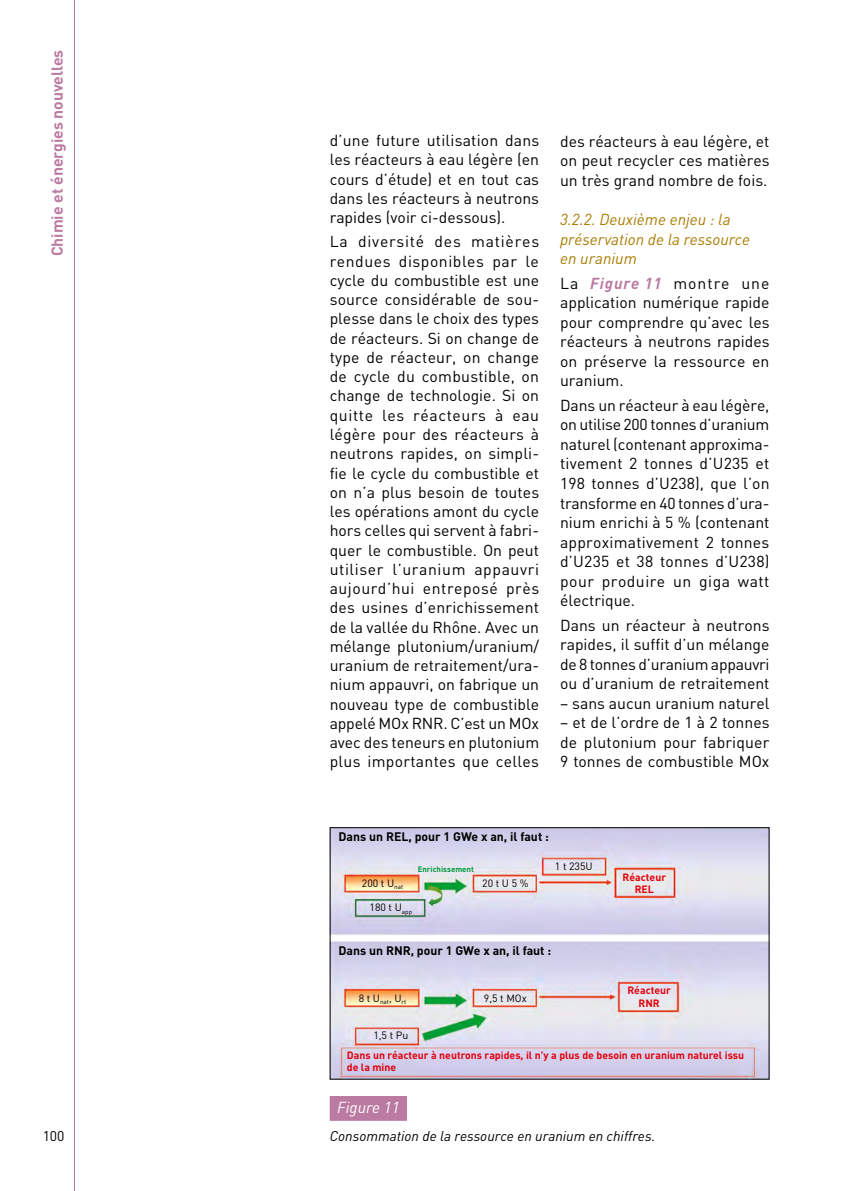
<style>
.page{position:relative;width:844px;height:1191px;background:#fff}
.page>*{position:absolute;margin:0;border:0;box-sizing:border-box;transform-origin:0 0}
.Texte_courant{font:15.75px/19.2px "DIN";color:#000;text-align:justify}
.Intertitre_3{font:italic 15.75px/19.6px "DIN";color:#aa7b00}
.t1{font:700 15.75px "DIN";color:#bb7aa1}
.Figure_numero{font:italic 15.75px "DIN";color:#fff}
.Figure_titre{font:italic 14px "DIN";color:#000}
.t2{font:14px "DIN";color:#000}
.t3{font:700 12.25px "DIN";color:#000}
.t4{font:700 10.5px/12.6px "DIN";color:#e3000b;text-align:center}
.t5{font:10.5px "DIN";color:#000}
.t6{font:700 7.88px "DIN";color:#00963e}
.s1{font-weight:700;font-style:italic;color:#bb7aa1}
</style>
<div class="page">
<svg style="left:74px;top:0;width:1px;height:1191px"></svg>
<div style="left:329px;top:1096px;width:78px;height:24px;background:#bb7aa1"></div>
<img style="left:331px;top:829px;width:436px;height:248px">
<div style="left:329px;top:827px;width:440px;height:252px;border:1px solid #000"></div>
<p class="t1" style="left:47px;top:256px;width:208px;rotate:-90deg">Chimie et énergies nouvelles</p>
<p class="t2" style="left:43px;top:1127px;width:23px">100</p>
<p class="Texte_courant" style="left:329px;top:131px;width:211px">d’une future utilisation dans les réacteurs à eau légère (en cours d’étude) et en tout cas dans les réacteurs à neutrons rapides (voir ci-dessous).</p>
<p class="Texte_courant" style="left:329px;top:232px;width:211px">La diversité des matières rendues disponibles par le cycle du combustible est une source considérable de sou&shy;plesse dans le choix des types de réacteurs. Si on change de type de réacteur, on change de cycle du combustible, on change de technologie. Si on quitte les réacteurs à eau légère pour des réacteurs à neutrons rapides, on simpli&shy;fie le cycle du combustible et on n’a plus besoin de toutes les opérations amont du cycle hors celles qui servent à fabri&shy;quer le combustible. On peut utiliser l’uranium appauvri aujourd’hui entreposé près des usines d’enrichissement de la vallée du Rhône. Avec un mélange plutonium/uranium/ uranium de retraitement/ura&shy;nium appauvri, on fabrique un nouveau type de combustible appelé MOx RNR. C’est un MOx avec des teneurs en plutonium plus importantes que celles</p>
<p class="Texte_courant" style="left:560px;top:131px;width:211px">des réacteurs à eau légère, et on peut recycler ces matières un très grand nombre de fois.</p>
<p class="Intertitre_3" style="left:560px;top:209px;width:191px">3.2.2. Deuxième enjeu : la préservation de la ressource en uranium</p>
<p class="Texte_courant" style="left:560px;top:273px;width:211px">La <span class="s1">Figure 11</span> montre une application numérique rapide pour comprendre qu’avec les réacteurs à neutrons rapides on préserve la ressource en uranium.</p>
<p class="Texte_courant" style="left:560px;top:395px;width:211px">Dans un réacteur à eau légère, on utilise 200 tonnes d’uranium naturel (contenant approxima&shy;tivement 2 tonnes d’U235 et 198 tonnes d’U238), que l’on transforme en 40 tonnes d’ura&shy;nium enrichi à 5 % (contenant approximativement 2 tonnes d’U235 et 38 tonnes d’U238) pour produire un giga watt électrique.</p>
<p class="Texte_courant" style="left:560px;top:615px;width:211px">Dans un réacteur à neutrons rapides, il suffit d’un mélange de 8 tonnes d’uranium appauvri ou d’uranium de retraitement</p>
<p class="Texte_courant" style="left:560px;top:693px;width:211px">– sans aucun uranium naturel</p>
<p class="Texte_courant" style="left:560px;top:712px;width:211px">– et de l’ordre de 1 à 2 tonnes de plutonium pour fabriquer 9 tonnes de combustible MOx</p>
<p class="t3" style="left:338px;top:828px;width:212px">Dans un REL, pour 1 GWe x an, il faut :</p>
<p class="t5" style="left:362px;top:876px;width:43px">200 t U<sub>nat</sub></p>
<p class="t6" style="left:417px;top:864px;width:58px">Enrichissement</p>
<p class="t5" style="left:369px;top:900px;width:44px">180 t U<sub>app</sub></p>
<p class="t5" style="left:482px;top:876px;width:48px">20 t U 5 %</p>
<p class="t5" style="left:555px;top:860px;width:39px">1 t 235U</p>
<p class="t4" style="left:622px;top:870px;width:45px">Réacteur<br>REL</p>
<p class="t3" style="left:338px;top:942px;width:214px">Dans un RNR, pour 1 GWe x an, il faut :</p>
<p class="t5" style="left:358px;top:991px;width:49px">8 t U<sub>nat</sub>, U<sub>rt</sub></p>
<p class="t5" style="left:373px;top:1028px;width:36px">1,5 t Pu</p>
<p class="t5" style="left:484px;top:991px;width:44px">9,5 t MOx</p>
<p class="t4" style="left:627px;top:983px;width:45px">Réacteur<br>RNR</p>
<p class="t4" style="left:347px;top:1048px;width:399px;text-align:left">Dans un réacteur à neutrons rapides, il n’y a plus de besoin en uranium naturel issu de la mine</p>
<p class="Figure_numero" style="left:337px;top:1097px;width:64px">Figure 11</p>
<p class="Figure_titre" style="left:329px;top:1127px;width:327px">Consommation de la ressource en uranium en chiffres.</p>
</div>
